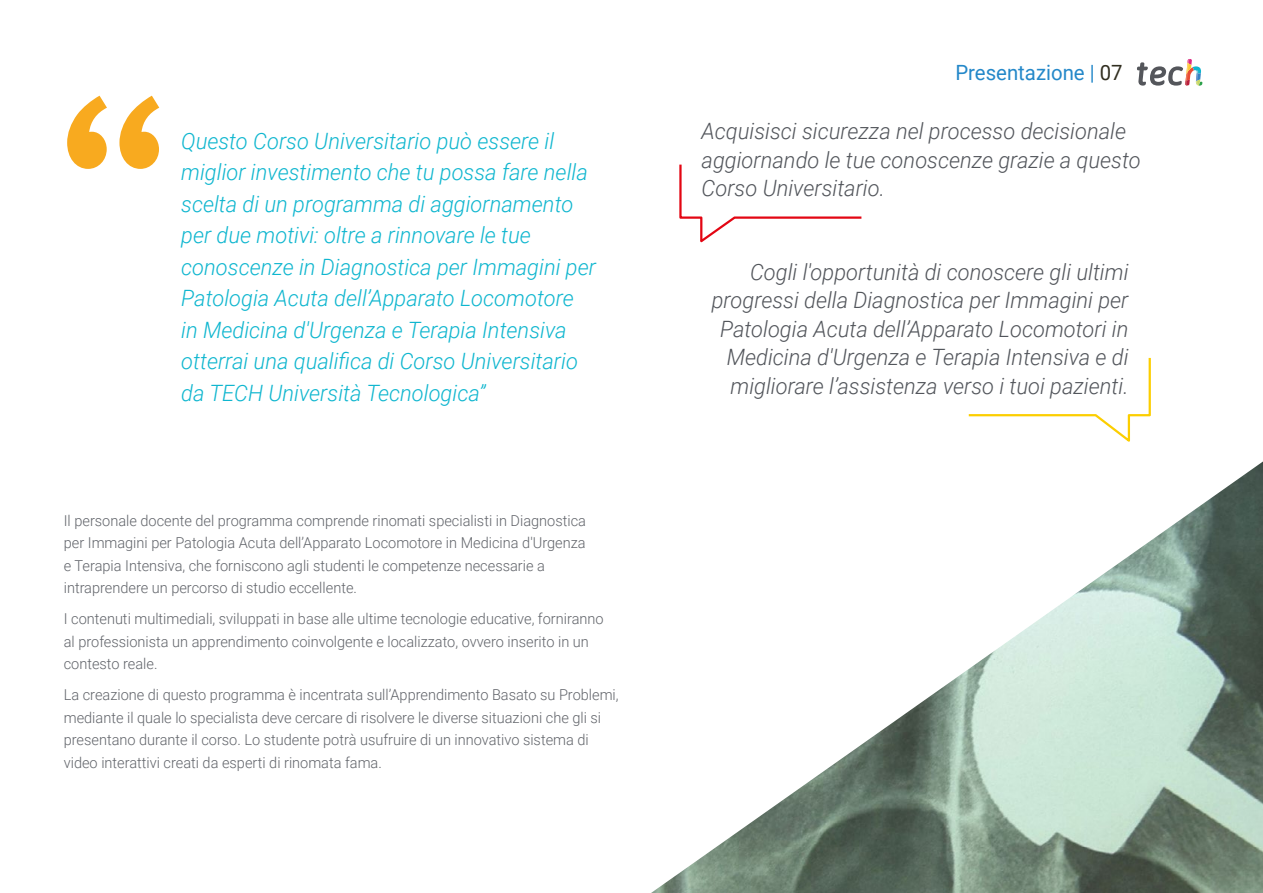
<style>
.page{position:relative;width:1263px;height:893px;background:#fff}
.page>*{position:absolute;margin:0;border:0;box-sizing:border-box;transform-origin:0 0}
.t1{font:italic 300 22.5px/31.5px "Roboto";color:#0fb6cf}
.t2{font:italic 300 22.5px/28.5px "Roboto";color:#52555b;text-align:right}
.t3{font:21px "Roboto";color:#2488c9}
.t4{font:300 15px/22.5px "Roboto";color:#61646a}
.s1{color:#312e20}
</style>
<div class="page">
<img style="left:651px;top:461px;width:612px;height:432px">
<svg style="left:968px;top:357px;width:183px;height:85px"></svg>
<svg style="left:67px;top:96px;width:92px;height:73px"></svg>
<svg style="left:679px;top:164px;width:183px;height:79px"></svg>
<svg style="left:1137px;top:59px;width:65px;height:27px"></svg>
<h2 class="t3" style="left:955px;top:57px;width:169px">Presentazione | <span class="s1">07</span></h2>
<p class="t1" style="left:181px;top:124px;width:416px">Questo Corso Universitario può essere il miglior investimento che tu possa fare nella scelta di un programma di aggiornamento per due motivi: oltre a rinnovare le tue conoscenze in Diagnostica per Immagini per Patologia Acuta dell’Apparato Locomotore in Medicina d'Urgenza e Terapia Intensiva otterrai una qualifica di Corso Universitario da TECH Università Tecnologica”</p>
<h1 class="t2" style="left:701px;top:116px;width:441px;text-align:left">Acquisisci sicurezza nel processo decisionale aggiornando le tue conoscenze grazie a questo<br>Corso Universitario.</h1>
<h1 class="t2" style="left:712px;top:257px;width:418px">Cogli l'opportunità di conoscere gli ultimi progressi della Diagnostica per Immagini per Patologia Acuta dell’Apparato Locomotori in Medicina d'Urgenza e Terapia Intensiva e di migliorare l’assistenza verso i tuoi pazienti.</h1>
<p class="t4" style="left:64px;top:509px;width:524px">Il personale docente del programma comprende rinomati specialisti in Diagnostica per Immagini per Patologia Acuta dell’Apparato Locomotore in Medicina d'Urgenza e Terapia Intensiva, che forniscono agli studenti le competenze necessarie a intraprendere un percorso di studio eccellente.</p>
<p class="t4" style="left:64px;top:607px;width:541px">I contenuti multimediali, sviluppati in base alle ultime tecnologie educative, forniranno al professionista un apprendimento coinvolgente e localizzato, ovvero inserito in un contesto reale.</p>
<p class="t4" style="left:64px;top:683px;width:556px">La creazione di questo programma è incentrata sull’Apprendimento Basato su Problemi, mediante il quale lo specialista deve cercare di risolvere le diverse situazioni che gli si presentano durante il corso. Lo studente potrà usufruire di un innovativo sistema di video interattivi creati da esperti di rinomata fama.</p>
</div>
